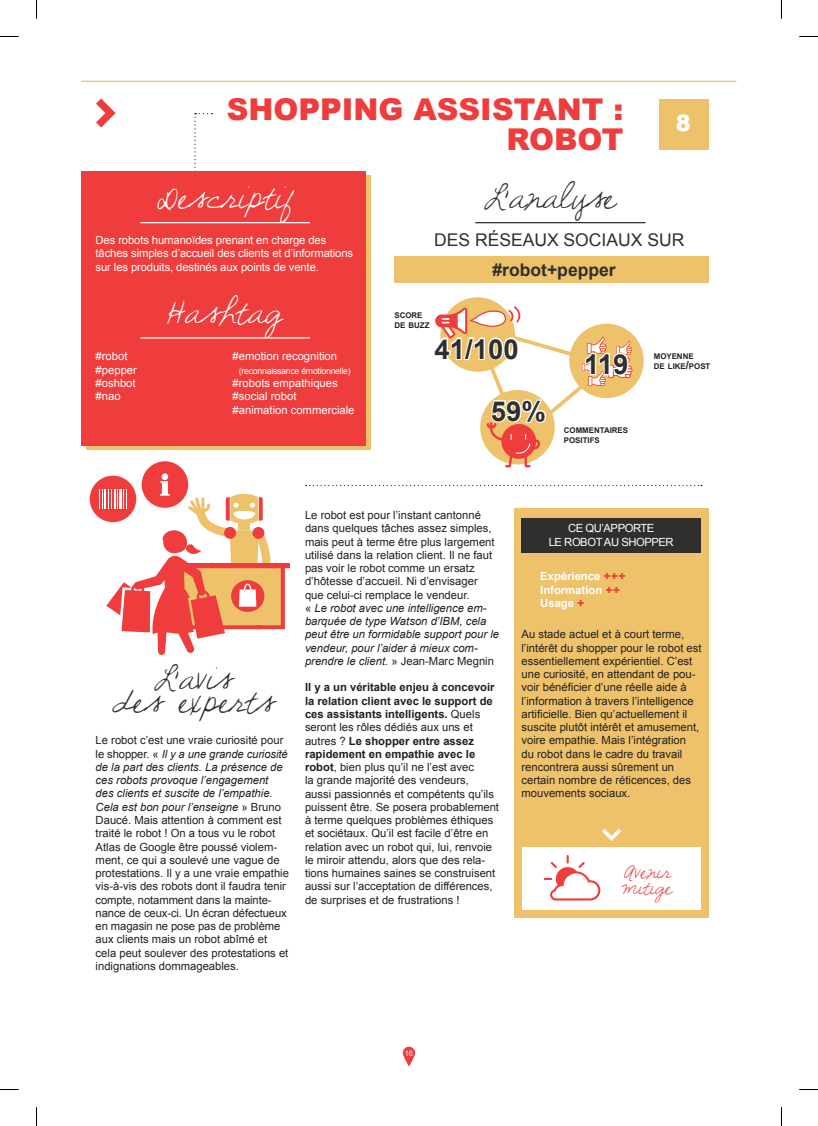
<style>
.page{position:relative;width:818px;height:1126px;background:#fff}
.page>*{position:absolute;margin:0;border:0;box-sizing:border-box;transform-origin:0 0}
.t1{font:900 30px/30px "Arial";color:#ee3d3c;text-align:right}
.t2{font:27.5px/22.5px "Sunshine In My Soul";color:#2f2f2e;text-align:center}
.t3{font:27.5px "Sunshine In My Soul";color:#fff}
.t4{font:700 27.5px "Arial";color:#2f2f2e}
.t5{font:900 22.5px "Arial";color:#fff}
.t6{font:17.5px "Arial";color:#2f2f2e}
.t7{font:700 17.5px "Arial";color:#2f2f2e}
.t8{font:16.25px/16.2px "Sunshine In My Soul";color:#ee3d3c}
.t9{font:11.25px/13.2px "Arial";color:#231f20}
.t10{font:11.25px/13.2px "Arial";letter-spacing:-.01em;color:#fff}
.t11{font:700 11.25px/13.8px "Arial";color:#fff}
.t12{font:8.75px "Arial";letter-spacing:-.03em;color:#fff}
.t13{font:700 7.88px/10px "Arial";color:#231f20}
.t14{font:7.5px "Arial";color:#fff}
.s1{font-size:11.25px}
.s2{font-style:italic}
.s3{font-weight:700}
.s4{font-weight:900;color:#ee3d3c}
</style>
<div class="page">
<svg style="left:402px;top:1046px;width:13px;height:20px"></svg>
<div style="left:514px;top:508px;width:194px;height:409px;background:#edc26b"></div>
<svg style="left:602px;top:828px;width:20px;height:13px"></svg>
<div style="left:521px;top:517px;width:179px;height:35px;background:#2f2f2e"></div>
<div style="left:86px;top:175px;width:284px;height:275px;background:#edc26b"></div>
<div style="left:81px;top:171px;width:285px;height:275px;background:#ee3d3c"></div>
<hr style="left:140px;top:222px;width:170px;height:1px;background:#fff">
<hr style="left:140px;top:337px;width:170px;height:1px;background:#fff">
<div style="left:394px;top:256px;width:314px;height:27px;background:#edc26b"></div>
<div style="left:440px;top:297px;width:74px;height:75px;background:#edc26b;border-radius:50%"></div>
<div style="left:569px;top:323px;width:74px;height:75px;background:#edc26b;border-radius:50%"></div>
<hr style="left:475px;top:222px;width:170px;height:1px;background:#2f2f2e">
<svg style="left:305px;top:485px;width:396px;height:1px"></svg>
<svg style="left:96px;top:98px;width:20px;height:30px"></svg>
<hr style="left:81px;top:81px;width:655px;height:1px;background:#edc26b">
<div style="left:522px;top:847px;width:178px;height:62px;background:#fff"></div>
<svg style="left:543px;top:855px;width:57px;height:45px"></svg>
<div style="left:658px;top:98px;width:50px;height:51px;background:#edc26b"></div>
<svg style="left:194px;top:113px;width:18px;height:58px"></svg>
<svg style="left:435px;top:306px;width:197px;height:161px"></svg>
<div style="left:142px;top:461px;width:46px;height:47px;background:#ee3d3c;border-radius:50%"></div>
<div style="left:161px;top:473px;width:7px;height:7px;background:#fff;border-radius:50%"></div>
<div style="left:158px;top:648px;width:7px;height:6px;background:#ee3d3c;border-radius:50%"></div>
<div style="left:90px;top:475px;width:46px;height:47px;background:#ee3d3c;border-radius:50%"></div>
<svg style="left:98px;top:481px;width:192px;height:170px"></svg>
<svg style="left:0;top:36px;width:19px;height:1px"></svg>
<svg style="left:799px;top:36px;width:18px;height:1px"></svg>
<svg style="left:0;top:1089px;width:19px;height:1px"></svg>
<svg style="left:799px;top:1089px;width:18px;height:1px"></svg>
<svg style="left:36px;top:0;width:1px;height:19px"></svg>
<svg style="left:36px;top:1107px;width:1px;height:18px"></svg>
<h1 class="t1" style="left:226px;top:93px;width:398px">SHOPPING ASSISTANT :<br>ROBOT</h1>
<h2 class="t3" style="left:157px;top:182px;width:137px">Descriptif</h2>
<h2 class="t2" style="left:484px;top:187px;width:134px">L’analyse</h2>
<h3 class="t5" style="left:675px;top:107px;width:17px">8</h3>
<p class="t10" style="left:96px;top:234px;width:259px">Des robots humanoïdes prenant en charge des tâches simples d’accueil des clients et d’informations sur les produits, destinés aux points de vente.</p>
<h2 class="t3" style="left:168px;top:298px;width:116px">Hashtag</h2>
<p class="t10" style="left:96px;top:350px;width:43px">#robot #pepper #oshbot #nao</p>
<p class="t10" style="left:232px;top:350px;width:106px">#emotion recognition</p>
<p class="t12" style="left:239px;top:365px;width:113px">(reconnaissance émotionnelle)</p>
<p class="t10" style="left:232px;top:376px;width:123px">#robots empathiques #social robot<br>#animation commerciale</p>
<h3 class="t6" style="left:434px;top:228px;width:13px">des</h3>
<h3 class="t6" style="left:474px;top:228px;width:13px">résea</h3>
<h3 class="t6" style="left:534px;top:228px;width:41px">ux socia</h3>
<h3 class="t6" style="left:617px;top:228px;width:61px">ux sur</h3>
<p class="t13" style="left:394px;top:311px;width:37px">SCORE<br>DE BUZZ</p>
<h3 class="t7" style="left:492px;top:258px;width:125px">#robot+pepper</h3>
<h2 class="t4" style="left:434px;top:331px;width:86px">41/100</h2>
<h2 class="t4" style="left:490px;top:393px;width:57px">59%</h2>
<h2 class="t4" style="left:583px;top:346px;width:46px">119</h2>
<p class="t13" style="left:563px;top:425px;width:66px">COMMENTAIRES<br>POSITIFS</p>
<p class="t13" style="left:653px;top:351px;width:58px">MOYENNE<br>DE LIKE<span class="s1">/</span>POST</p>
<h2 class="t2" style="left:112px;top:668px;width:163px">L’avis<br>des experts</h2>
<p class="t9" style="left:96px;top:734px;width:195px">Le robot c’est une vraie curiosité pour le shopper. « <span class="s2">Il y a une grande curiosité de la part des clients. La présence de ces robots provoque l’engagement des clients et suscite de l’empathie.<br>Cela est bon pour l’enseigne</span> » Bruno Daucé. Mais attention à comment est traité le robot ! On a tous vu le robot Atlas de Google être poussé violem&shy;ment, ce qui a soulevé une vague de protestations. Il y a une vraie empathie vis-à-vis des robots dont il faudra tenir compte, notamment dans la mainte&shy;nance de ceux-ci. U n écran défectueux en magasin ne pose pas de problème aux clients mais un robot abîmé et cela peut soulever des protestations et indignations dommageables.</p>
<p class="t9" style="left:305px;top:508px;width:195px">Le robot est pour l’instant cantonné dans quelques tâches assez simples, mais peut à terme être plus largement utilisé dans la relation client. Il ne faut pas voir le robot comme un ersatz d’hôtesse d’accueil. N i d’envisager que celui-ci remplace le vendeur.<br>« <span class="s2">Le robot avec une intelligence em&shy;barquée de type Watson d’IBM, cela peut être un formidable support pour le vendeur, pour l’aider à mieux com&shy;prendre le client.</span> » Jean-Marc Megnin</p>
<p class="t9" style="left:305px;top:681px;width:195px"><span class="s3">Il y a un véritable enjeu à concevoir la relation client avec le support de ces assistants intelligents.</span> Quels seront les rôles dédiés aux uns et autres ? <span class="s3">Le shopper entre assez rapidement en empathie avec le robot</span>, bien plus qu’il ne l’est avec<br>la grande majorité des vendeurs,<br>aussi passionnés et compétents qu’ils puissent être. Se posera probablement à terme quelques problèmes éthiques et sociétaux. Qu’il est facile d’être en relation avec un robot qui, lui, renvoie le miroir attendu, alors que des rela&shy;tions humaines saines se construisent aussi sur l’acceptation de différences, de surprises et de frustrations !</p>
<p class="t10" style="left:548px;top:522px;width:63px;text-indent:19px">Ce qu’apporte le robot</p>
<p class="t10" style="left:603px;top:535px;width:41px">au shopper</p>
<p class="t11" style="left:540px;top:569px;width:87px">Expérience <span class="s4">+++<br></span>Information <span class="s4">++<br></span>Usage <span class="s4">+</span></p>
<p class="t9" style="left:521px;top:628px;width:181px">Au stade actuel et à court terme, l’intérêt du shopper pour le robot est essentiellement expérientiel. C’est une curiosité, en attendant de pou&shy;voir bénéficier d’une réelle aide à l’information à travers l’intelligence artificielle. Bien qu’actuellement il suscite plutôt intérêt et amusement, voire empathie. Mais l’intégration<br>du robot dans le cadre du travail rencontrera aussi sûrement un certain nombre de réticences, des mouvements sociaux.</p>
<h3 class="t8" style="left:622px;top:864px;width:52px">Avenir mitige</h3>
<p class="t14" style="left:404px;top:1048px;width:10px">16</p>
</div>
